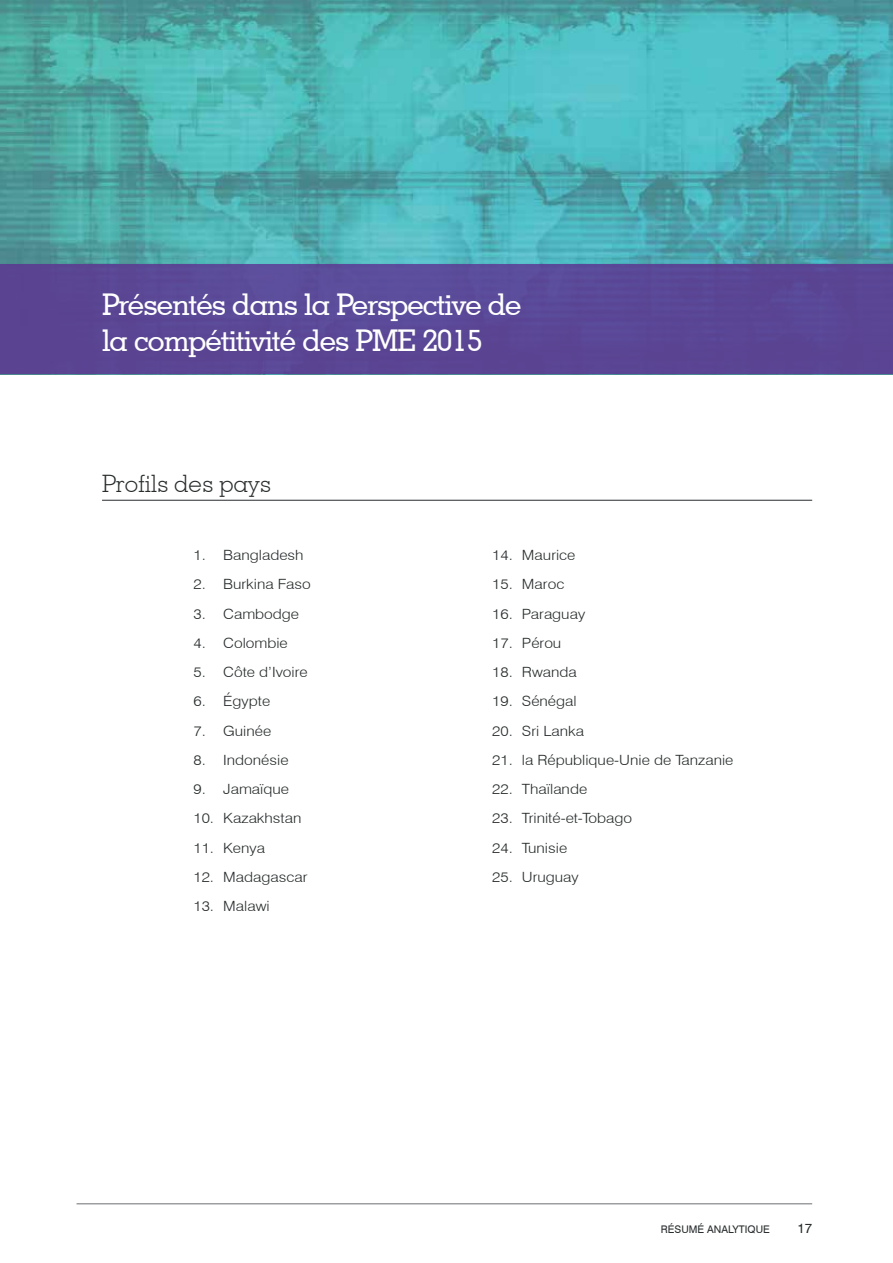
<style>
.page{position:relative;width:893px;height:1263px;background:#fff}
.page>*{position:absolute;margin:0;border:0;box-sizing:border-box;transform-origin:0 0}
.t1{font:500 30px/36px "Geometric Slab 703 BT";letter-spacing:-.03em;color:#fff}
.t2{font:300 24px "Geometric Slab 703 BT";letter-spacing:.005em;color:#282c2d}
.t3{font:300 14.1px "Swiss 721 BT";color:#282c2d;scale:1.1 1}
.t4{font:13.5px "Swiss 721 BT";color:#282c2d}
.t5{font:10.5px "Swiss 721 BT";color:#282c2d}
</style>
<div class="page">
<hr style="left:77px;top:1203px;width:735px;height:1px;background:#6d6e71">
<img style="left:0;top:0;width:893px;height:264px">
<div style="left:0;top:264px;width:893px;height:110px;background:#5a4695"></div>
<hr style="left:102px;top:500px;width:710px;height:1px;background:#282c2d">
<h1 class="t1" style="left:102px;top:286px;width:421px">Présentés dans la Perspective de la compétitivité des PME 2015</h1>
<h2 class="t2" style="left:102px;top:469px;width:171px">Profils des pays</h2>
<p class="t3" style="left:193px;top:547px;width:102px">1. Bangladesh</p>
<p class="t3" style="left:193px;top:576px;width:108px">2. Burkina Faso</p>
<p class="t3" style="left:193px;top:605px;width:98px">3. Cambodge</p>
<p class="t3" style="left:193px;top:634px;width:87px">4. Colombie</p>
<p class="t3" style="left:193px;top:664px;width:105px">5. Côte d’Ivoire</p>
<p class="t3" style="left:193px;top:693px;width:71px">6. Égypte</p>
<p class="t3" style="left:193px;top:722px;width:72px">7. Guinée</p>
<p class="t3" style="left:193px;top:751px;width:88px">8. Indonésie</p>
<p class="t3" style="left:193px;top:781px;width:88px">9. Jamaïque</p>
<p class="t3" style="left:193px;top:810px;width:100px">10. Kazakhstan</p>
<p class="t3" style="left:193px;top:839px;width:67px">11. Kenya</p>
<p class="t3" style="left:193px;top:868px;width:105px">12. Madagascar</p>
<p class="t3" style="left:193px;top:897px;width:71px">13. Malawi</p>
<p class="t3" style="left:492px;top:546px;width:77px">14. Maurice</p>
<p class="t3" style="left:492px;top:576px;width:67px">15. Maroc</p>
<p class="t3" style="left:492px;top:605px;width:86px">16. Paraguay</p>
<p class="t3" style="left:492px;top:634px;width:64px">17. Pérou</p>
<p class="t3" style="left:492px;top:663px;width:78px">18. Rwanda</p>
<p class="t3" style="left:492px;top:693px;width:78px">19. Sénégal</p>
<p class="t3" style="left:492px;top:722px;width:85px">20. Sri Lanka</p>
<p class="t3" style="left:492px;top:751px;width:221px">21. la République-Unie de Tanzanie</p>
<p class="t3" style="left:492px;top:780px;width:88px">22. Thaïlande</p>
<p class="t3" style="left:492px;top:810px;width:129px">23. Trinité-et-Tobago</p>
<p class="t3" style="left:492px;top:839px;width:70px">24. Tunisie</p>
<p class="t3" style="left:492px;top:868px;width:80px">25. Uruguay</p>
<p class="t5" style="left:661px;top:1223px;width:110px">RÉSUMÉ ANALYTIQUE</p>
<p class="t4" style="left:797px;top:1220px;width:16px">17</p>
</div>
